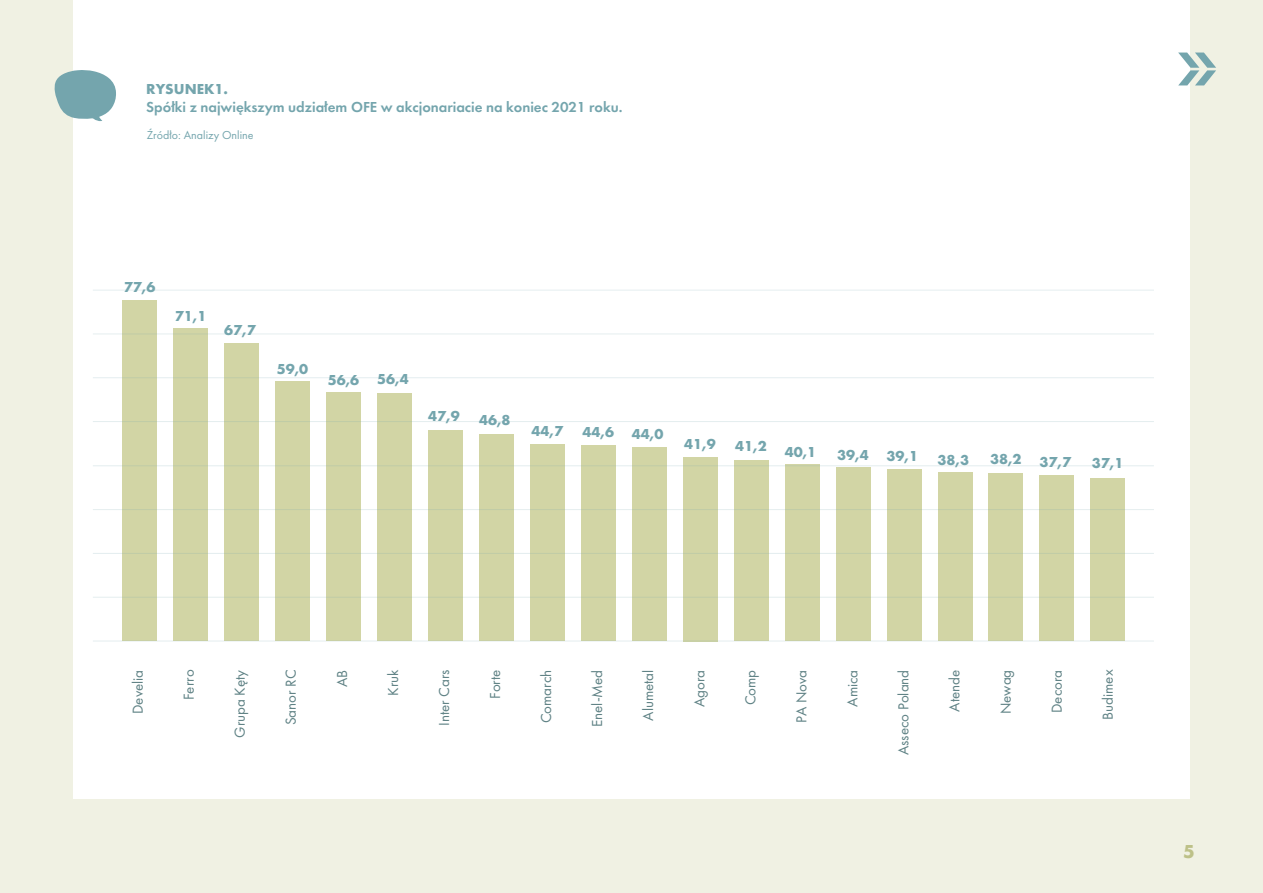
<style>
.page{position:relative;width:1263px;height:893px;background:#f0f1e3}
.page>*{position:absolute;margin:0;border:0;box-sizing:border-box;transform-origin:0 0}
.t1{font:700 19.5px "Futura PT";color:#bdc188}
.t2{font:15px "Futura PT";color:#5e8184}
.t3{font:700 15px "Futura PT";color:#74a5ad}
.t4{font:600 15px "Futura PT";color:#74a5ad}
.t5{font:12px "Futura PT";color:#74a5ad}
</style>
<div class="page">
<div style="left:73px;top:0;width:1117px;height:798px;background:#fff"></div>
<svg style="left:54px;top:70px;width:62px;height:51px"></svg>
<div style="left:122px;top:300px;width:35px;height:341px;background:#d2d5a5"></div>
<div style="left:173px;top:329px;width:35px;height:312px;background:#d2d5a5"></div>
<div style="left:224px;top:344px;width:35px;height:297px;background:#d2d5a5"></div>
<div style="left:275px;top:382px;width:35px;height:259px;background:#d2d5a5"></div>
<div style="left:326px;top:392px;width:35px;height:249px;background:#d2d5a5"></div>
<div style="left:377px;top:393px;width:35px;height:248px;background:#d2d5a5"></div>
<div style="left:428px;top:431px;width:35px;height:210px;background:#d2d5a5"></div>
<div style="left:479px;top:435px;width:35px;height:206px;background:#d2d5a5"></div>
<div style="left:530px;top:445px;width:35px;height:196px;background:#d2d5a5"></div>
<div style="left:581px;top:445px;width:35px;height:196px;background:#d2d5a5"></div>
<div style="left:632px;top:448px;width:35px;height:193px;background:#d2d5a5"></div>
<div style="left:683px;top:457px;width:35px;height:184px;background:#d2d5a5"></div>
<div style="left:734px;top:460px;width:35px;height:181px;background:#d2d5a5"></div>
<div style="left:785px;top:465px;width:34px;height:176px;background:#d2d5a5"></div>
<div style="left:836px;top:468px;width:34px;height:173px;background:#d2d5a5"></div>
<div style="left:887px;top:469px;width:34px;height:172px;background:#d2d5a5"></div>
<div style="left:937px;top:473px;width:35px;height:168px;background:#d2d5a5"></div>
<div style="left:988px;top:473px;width:35px;height:168px;background:#d2d5a5"></div>
<div style="left:1039px;top:475px;width:35px;height:166px;background:#d2d5a5"></div>
<div style="left:1090px;top:478px;width:35px;height:163px;background:#d2d5a5"></div>
<hr style="left:93px;top:641px;width:1061px;height:1px;background:#74a5ad">
<hr style="left:93px;top:597px;width:1061px;height:1px;background:#74a5ad">
<hr style="left:93px;top:553px;width:1061px;height:1px;background:#74a5ad">
<hr style="left:93px;top:509px;width:1061px;height:1px;background:#74a5ad">
<hr style="left:93px;top:465px;width:1061px;height:1px;background:#74a5ad">
<hr style="left:93px;top:421px;width:1061px;height:1px;background:#74a5ad">
<hr style="left:93px;top:377px;width:1061px;height:1px;background:#74a5ad">
<hr style="left:93px;top:333px;width:1061px;height:1px;background:#74a5ad">
<hr style="left:93px;top:290px;width:1061px;height:1px;background:#74a5ad">
<svg style="left:1178px;top:53px;width:38px;height:32px"></svg>
<p class="t3" style="left:146px;top:79px;width:83px">RYSUNEK1.</p>
<p class="t4" style="left:146px;top:97px;width:478px">Spółki z największym udziałem OFE w akcjonariacie na koniec 2021 roku.</p>
<p class="t5" style="left:147px;top:128px;width:108px">Źródło: Analizy Online</p>
<p class="t3" style="left:124px;top:278px;width:33px">77,6</p>
<p class="t3" style="left:175px;top:306px;width:33px">71,1</p>
<p class="t3" style="left:224px;top:321px;width:33px">67,7</p>
<p class="t3" style="left:277px;top:359px;width:33px">59,0</p>
<p class="t3" style="left:328px;top:370px;width:83px">56,6 56,4</p>
<p class="t3" style="left:428px;top:406px;width:33px">47,9</p>
<p class="t3" style="left:479px;top:410px;width:33px">46,8</p>
<p class="t3" style="left:531px;top:421px;width:33px">44,7</p>
<p class="t3" style="left:582px;top:423px;width:83px">44,6 44,0</p>
<p class="t3" style="left:684px;top:435px;width:33px">41,9</p>
<p class="t3" style="left:735px;top:439px;width:83px">41,2 40,1</p>
<p class="t3" style="left:837px;top:446px;width:83px">39,4 39,1</p>
<p class="t3" style="left:937px;top:450px;width:33px">38,3</p>
<p class="t3" style="left:990px;top:451px;width:83px">38,2 37,7</p>
<p class="t3" style="left:1092px;top:453px;width:33px">37,1</p>
<p class="t2" style="left:129px;top:714px;width:46px;rotate:-90deg">Develia</p>
<p class="t2" style="left:180px;top:700px;width:32px;rotate:-90deg">Ferro</p>
<p class="t2" style="left:231px;top:738px;width:69px;rotate:-90deg">Grupa Kęty</p>
<p class="t2" style="left:282px;top:725px;width:57px;rotate:-90deg">Sanor RC</p>
<p class="t2" style="left:333px;top:687px;width:19px;rotate:-90deg">AB</p>
<p class="t2" style="left:384px;top:696px;width:28px;rotate:-90deg">Kruk</p>
<p class="t2" style="left:435px;top:726px;width:58px;rotate:-90deg">Inter Cars</p>
<p class="t2" style="left:486px;top:699px;width:31px;rotate:-90deg">Forte</p>
<p class="t2" style="left:537px;top:723px;width:55px;rotate:-90deg">Comarch</p>
<p class="t2" style="left:588px;top:727px;width:59px;rotate:-90deg">Enel-Med</p>
<p class="t2" style="left:639px;top:721px;width:53px;rotate:-90deg">Alumetal</p>
<p class="t2" style="left:690px;top:707px;width:39px;rotate:-90deg">Agora</p>
<p class="t2" style="left:741px;top:705px;width:37px;rotate:-90deg">Comp</p>
<p class="t2" style="left:792px;top:723px;width:55px;rotate:-90deg">PA Nova</p>
<p class="t2" style="left:844px;top:707px;width:39px;rotate:-90deg">Amica</p>
<p class="t2" style="left:895px;top:755px;width:87px;rotate:-90deg">Asseco Poland</p>
<p class="t2" style="left:946px;top:711px;width:43px;rotate:-90deg">Atende</p>
<p class="t2" style="left:997px;top:714px;width:46px;rotate:-90deg">Newag</p>
<p class="t2" style="left:1048px;top:713px;width:45px;rotate:-90deg">Decora</p>
<p class="t2" style="left:1099px;top:720px;width:52px;rotate:-90deg">Budimex</p>
<h1 class="t1" style="left:1183px;top:839px;width:13px">5</h1>
</div>
